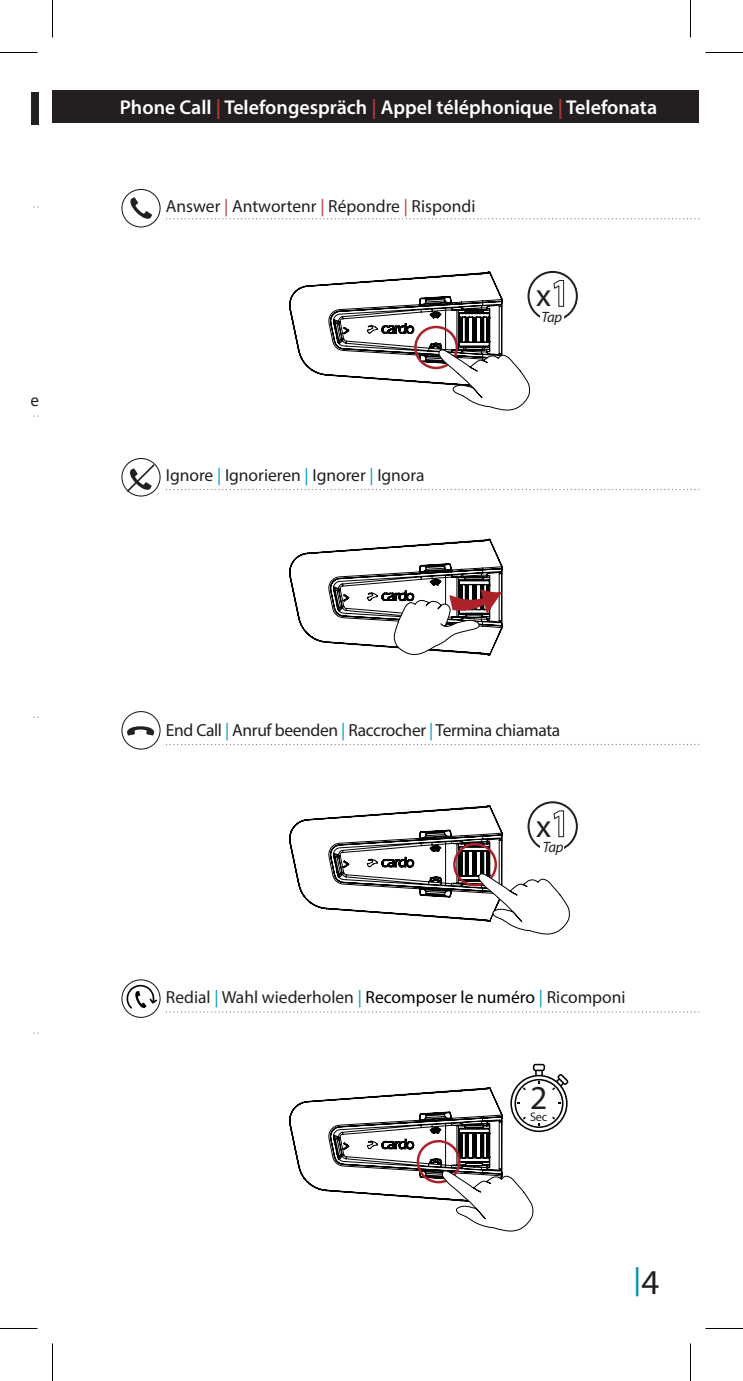
<style>
.page{position:relative;width:743px;height:1381px;background:#fff}
.page>*{position:absolute;margin:0;border:0;box-sizing:border-box;transform-origin:0 0}
.t1{font:33.5px "Myriad Pro";color:#231f20}
.t2{font:32.25px "Myriad Pro";color:#231f20}
.t3{font:29px "Myriad Pro";color:#0090be;scale:1.2 1}
.t4{font:600 20px "Myriad Pro";color:#fff}
.t5{font:17.5px "Myriad Pro";color:#231f20}
.t6{font:17.5px "Myriad Pro";letter-spacing:-.02em;color:#231f20}
.t7{font:italic 15px "Myriad Pro";letter-spacing:-.06em;color:#231f20}
.t8{font:12.5px "Myriad Pro";color:#231f20}
.s1{color:#b33b35}
.s2{color:#009bc5}
.s3{font-weight:700;font-size:39.75px}
.s4{color:#000}
.s5{font-size:35px;color:#231f20}
</style>
<div class="page">
<div style="left:31px;top:92px;width:7px;height:33px;background:#231f20"></div>
<div style="left:52px;top:90px;width:647px;height:32px;background:#231f20"></div>
<svg style="left:289px;top:1063px;width:280px;height:169px"></svg>
<svg style="left:289px;top:271px;width:289px;height:140px"></svg>
<div style="left:540px;top:311px;width:24px;height:14px;background:#fff"></div>
<svg style="left:289px;top:539px;width:214px;height:117px"></svg>
<svg style="left:289px;top:801px;width:289px;height:134px"></svg>
<svg style="left:121px;top:189px;width:578px;height:38px"></svg>
<svg style="left:121px;top:458px;width:578px;height:38px"></svg>
<svg style="left:121px;top:711px;width:578px;height:38px"></svg>
<svg style="left:121px;top:979px;width:578px;height:39px"></svg>
<hr style="left:0;top:52px;width:38px;height:1px;background:#000">
<hr style="left:705px;top:52px;width:38px;height:1px;background:#000">
<hr style="left:0;top:1328px;width:38px;height:1px;background:#000">
<hr style="left:705px;top:1328px;width:38px;height:1px;background:#000">
<hr style="left:52px;top:0;width:1px;height:37px;background:#000">
<hr style="left:52px;top:1343px;width:1px;height:38px;background:#000">
<hr style="left:690px;top:0;width:1px;height:37px;background:#000">
<hr style="left:690px;top:1343px;width:1px;height:38px;background:#000">
<p class="t4" style="left:120px;top:95px;width:539px">Phone Call <span class="s1">|</span> Telefongespräch <span class="s1">|</span> Appel téléphonique <span class="s1">|</span> Telefonata</p>
<p class="t5" style="left:166px;top:195px;width:311px">Answer <span class="s1">|</span> Antwortenr <span class="s1">|</span> Répondre <span class="s1">|</span> Rispondi</p>
<p class="t5" style="left:166px;top:464px;width:260px">Ignore <span class="s2">|</span> Ignorieren <span class="s2">|</span> Ignorer <span class="s2">|</span> Ignora</p>
<h2 class="t2" style="left:536px;top:276px;width:34px">x<span class="s3">1</span></h2>
<p class="t7" style="left:541px;top:307px;width:22px">Tap</p>
<p class="t6" style="left:166px;top:719px;width:396px">End Call <span class="s2">|</span> Anruf beenden <span class="s2">|</span> Raccrocher <span class="s2">|</span> Termina chiamata</p>
<h2 class="t2" style="left:536px;top:806px;width:34px">x<span class="s3">1</span></h2>
<p class="t7" style="left:543px;top:838px;width:22px">Tap</p>
<p class="t5" style="left:166px;top:986px;width:461px">Redial <span class="s2">|</span> Wahl wiederholen <span class="s2">|</span> <span class="s4">Recomposer le numéro</span> <span class="s2">|</span> Ricomponi</p>
<h1 class="t1" style="left:530px;top:1076px;width:19px">2</h1>
<p class="t8" style="left:530px;top:1109px;width:19px">Sec</p>
<h3 class="t3" style="left:633px;top:1261px;width:23px">|<span class="s5">4</span></h3>
</div>
